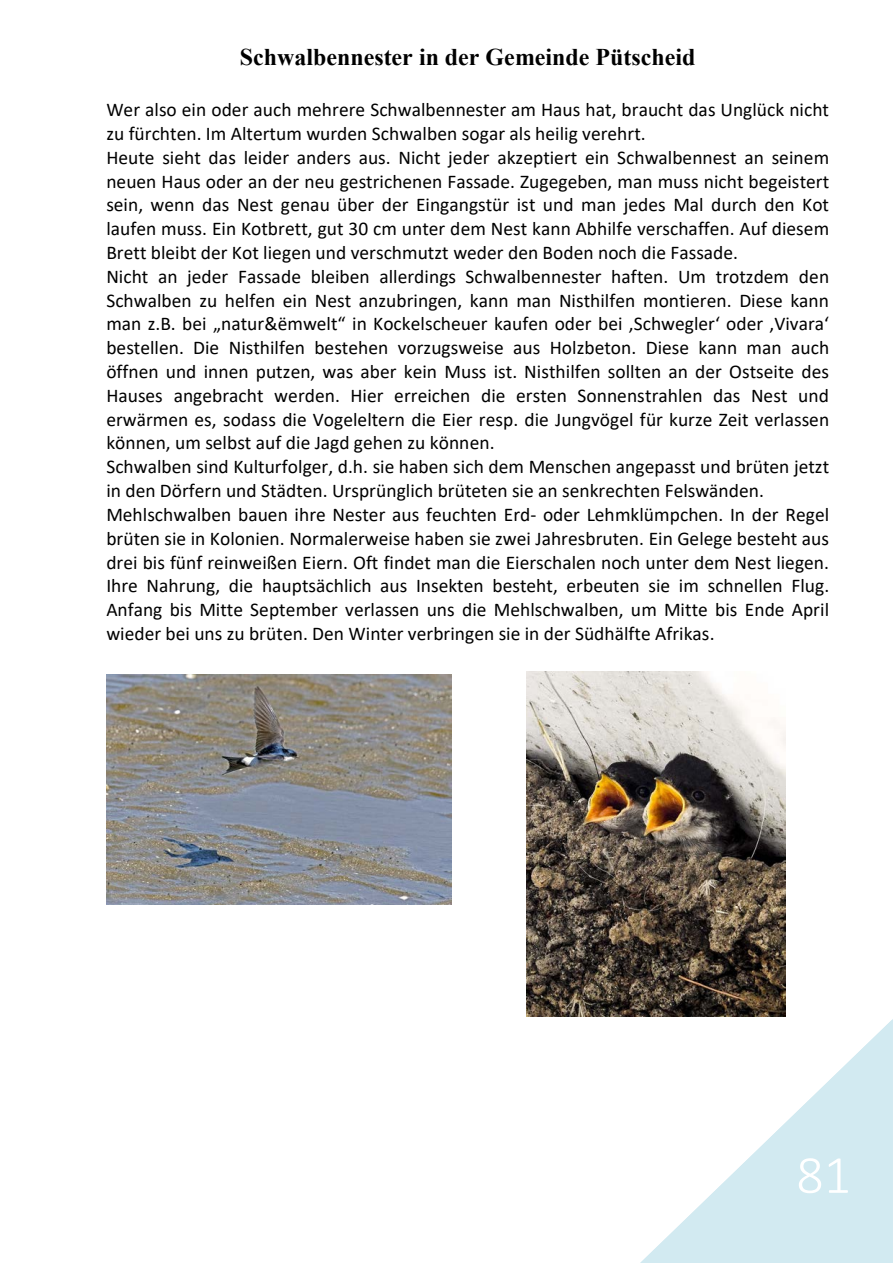
<style>
.page{position:relative;width:893px;height:1263px;background:#fff}
.page>*{position:absolute;margin:0;border:0;box-sizing:border-box;transform-origin:0 0}
.t1{font:300 54px "Calibri";color:#fff}
.t2{font:700 24px "Times New Roman";color:#000}
.t3{font:19.5px/23.9px "Calibri";color:#000}
</style>
<div class="page">
<svg style="left:627px;top:1016px;width:266px;height:247px"></svg>
<svg style="left:641px;top:1020px;width:251px;height:243px;fill:#d2eaf1"></svg>
<img style="left:526px;top:671px;width:260px;height:345px">
<img style="left:106px;top:674px;width:345px;height:231px">
<p class="t2" style="left:240px;top:40px;width:457px">Schwalbennester in der Gemeinde Pütscheid</p>
<p class="t3" style="left:106px;top:97px;width:724px">Wer also ein oder auch mehrere Schwalbennester am Haus hat, braucht das Unglück nicht zu fürchten. Im Altertum wurden Schwalben sogar als heilig verehrt.<br>Heute sieht das leider anders aus. Nicht jeder akzeptiert ein Schwalbennest an seinem neuen Haus oder an der neu gestrichenen Fassade. Zugegeben, man muss nicht begeistert sein, wenn das Nest genau über der Eingangstür ist und man jedes Mal durch den Kot laufen muss. Ein Kotbrett, gut 30 cm unter dem Nest kann Abhilfe verschaffen. Auf diesem Brett bleibt der Kot liegen und verschmutzt weder den Boden noch die Fassade.<br>Nicht an jeder Fassade bleiben allerdings Schwalbennester haften. Um trotzdem den Schwalben zu helfen ein Nest anzubringen, kann man Nisthilfen montieren. Diese kann man z.B. bei „natur&amp;ëmwelt“ in Kockelscheuer kaufen oder bei ‚Schwegler‘ oder ‚Vivara‘ bestellen. Die Nisthilfen bestehen vorzugsweise aus Holzbeton. Diese kann man auch öffnen und innen putzen, was aber kein Muss ist. Nisthilfen sollten an der Ostseite des Hauses angebracht werden. Hier erreichen die ersten Sonnenstrahlen das Nest und erwärmen es, sodass die Vogeleltern die Eier resp. die Jungvögel für kurze Zeit verlassen können, um selbst auf die Jagd gehen zu können.<br>Schwalben sind Kulturfolger, d.h. sie haben sich dem Menschen angepasst und brüten jetzt in den Dörfern und Städten. Ursprünglich brüteten sie an senkrechten Felswänden.<br>Mehlschwalben bauen ihre Nester aus feuchten Erd- oder Lehmklümpchen. In der Regel brüten sie in Kolonien. Normalerweise haben sie zwei Jahresbruten. Ein Gelege besteht aus drei bis fünf reinweißen Eiern. Oft findet man die Eierschalen noch unter dem Nest liegen.<br>Ihre Nahrung, die hauptsächlich aus Insekten besteht, erbeuten sie im schnellen Flug.<br>Anfang bis Mitte September verlassen uns die Mehlschwalben, um Mitte bis Ende April wieder bei uns zu brüten. Den Winter verbringen sie in der Südhälfte Afrikas.</p>
<h1 class="t1" style="left:796px;top:1141px;width:56px">81</h1>
</div>
